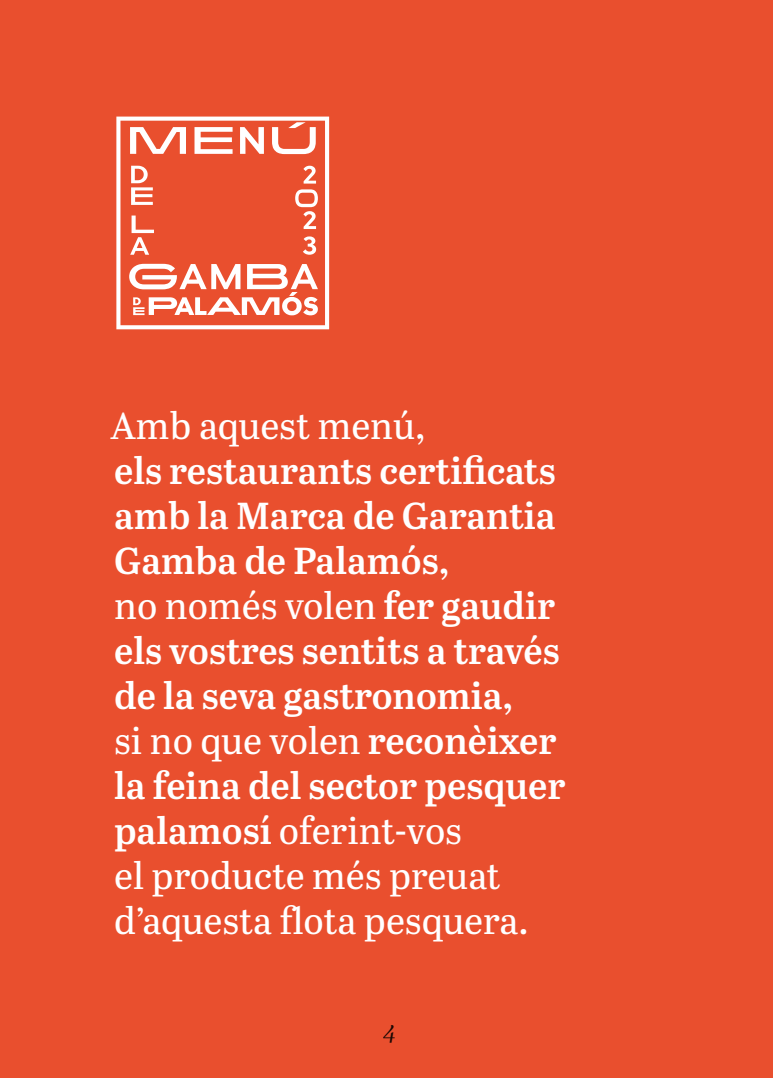
<style>
.page{position:relative;width:773px;height:1078px;background:#fff}
.page>*{position:absolute;margin:0;border:0;box-sizing:border-box;transform-origin:0 0}
.t1{font:600 37.5px/45px "Abril Text";color:#fff}
.t2{font:37.5px "Abril Text";color:#fff}
.t3{font:italic 25px "Abril Text Lt";color:#1d1d1b}
.s1{font-weight:400}
</style>
<div class="page">
<div style="left:0;top:0;width:772px;height:1077px;background:#e94f2e"></div>
<svg style="left:116px;top:116px;width:213px;height:213px"></svg>
<svg style="left:129px;top:264px;width:189px;height:51px"></svg>
<p class="t2" style="left:110px;top:398px;width:316px">Amb aquest menú,</p>
<p class="t1" style="left:114px;top:446px;width:453px">els restaurants certificats amb la Marca de Garantia<br>Gamba de Palamós,<br><span class="s1">no només volen</span> fer gaudir els vostres sentits a través de la seva gastronomia,<br><span class="s1">si no que volen</span> reconèixer la feina del sector pesquer palamosí <span class="s1">oferint-vos<br>el producte més preuat d’aquesta flota pesquera.</span></p>
<p class="t3" style="left:383px;top:1012px;width:15px">4</p>
</div>
